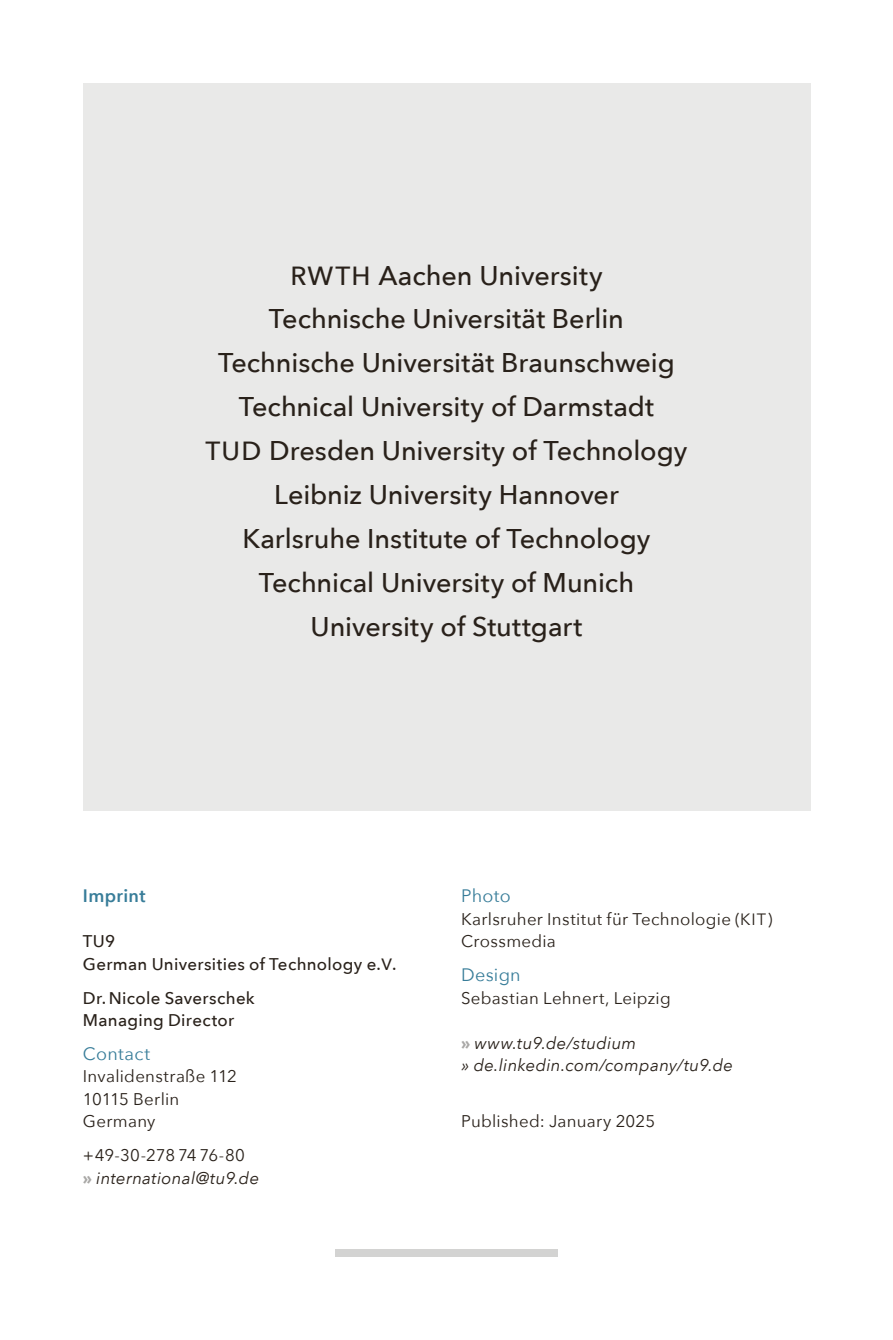
<style>
.page{position:relative;width:893px;height:1340px;background:#fff}
.page>*{position:absolute;margin:0;border:0;box-sizing:border-box;transform-origin:0 0}
.t1{font:500 27px/43.9px "Avenir Next";color:#29211a;text-align:center}
.t2{font:18px "Avenir Next";letter-spacing:.015em;color:#387d99}
.t3{font:600 18px "Avenir Next";letter-spacing:.02em;color:#387d99}
.t4{font:16.88px/22.5px "Avenir Next";letter-spacing:.015em;color:#29211a}
.t5{font:italic 16.88px/22.5px "Avenir Next";letter-spacing:.015em;color:#29211a}
.t6{font:500 16.88px/22.5px "Avenir Next";letter-spacing:.02em;color:#29211a}
.s1{font-size:26.1px}
.s2{font-size:16.43px}
.s3{font-style:normal}
.s4{font-weight:700;font-style:normal;color:#a9a8a6}
</style>
<div class="page">
<div style="left:83px;top:83px;width:727px;height:727px;background:#e9e9e8"></div>
<div style="left:335px;top:1249px;width:223px;height:7px;background:#d3d3d2"></div>
<p class="t1" style="left:205px;top:252px;width:484px"><span class="s1">RWTH</span> Aachen University<br>Technische Universität Berlin<br>Technische Universität Braunschweig<br>Technical University of Darmstadt<br><span class="s1">TUD</span> Dresden University of Technology<br>Leibniz University Hannover<br>Karlsruhe Institute of Technology<br>Technical University of Munich<br>University of Stuttgart</p>
<p class="t3" style="left:83px;top:880px;width:64px">Imprint</p>
<p class="t6" style="left:83px;top:929px;width:315px">TU9<br>German Universities of -Technology e.<span class="s2">V</span>.</p>
<p class="t6" style="left:83px;top:985px;width:173px">Dr. Nicole Saverschek<br>Managing Director</p>
<p class="t2" style="left:83px;top:1038px;width:69px">Contact</p>
<p class="t4" style="left:83px;top:1064px;width:155px">Invalidenstraße 112<br>10115 Berlin<br>Germany</p>
<p class="t5" style="left:83px;top:1143px;width:178px"><span class="s3">+49-30-278 74 76-80<br></span><span class="s4">»</span> international@tu9.de</p>
<p class="t2" style="left:461px;top:880px;width:51px">Photo</p>
<p class="t4" style="left:461px;top:907px;width:313px">Karlsruher Institut für Technologie (<span class="s2">KIT</span>)<br>Crossmedia</p>
<p class="t2" style="left:461px;top:959px;width:61px">Design</p>
<p class="t4" style="left:461px;top:985px;width:211px">Sebastian Lehnert, Leipzig</p>
<p class="t5" style="left:461px;top:1030px;width:273px"><span class="s4">»</span> www.tu9.de/studium<br>» de.linkedin.com/company/tu9.de</p>
<p class="t4" style="left:461px;top:1109px;width:196px">Published: January 2025</p>
</div>
